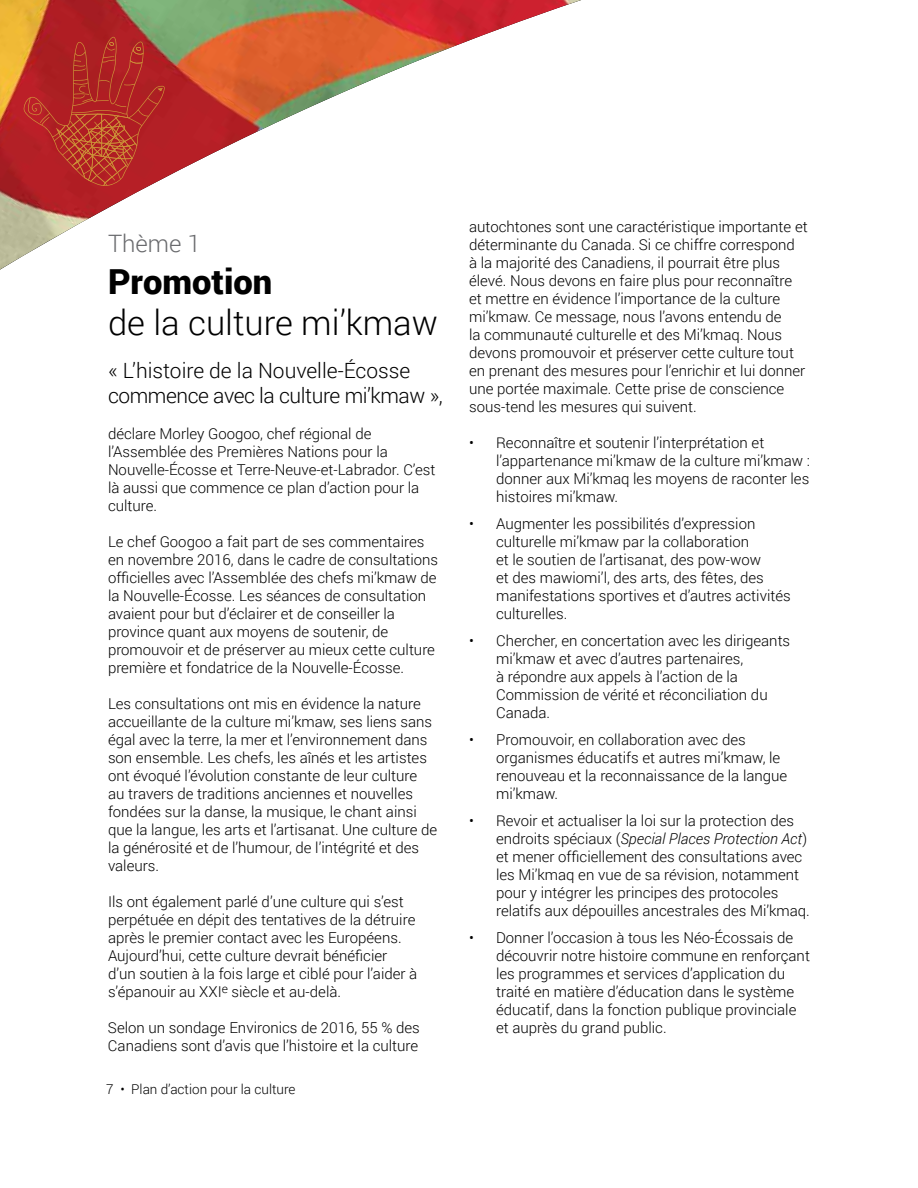
<style>
.page{position:relative;width:918px;height:1188px;background:#fff}
.page>*{position:absolute;margin:0;border:0;box-sizing:border-box;transform-origin:0 0}
.t1{font:300 34.5px "Roboto";color:#000}
.t2{font:900 34.5px "Roboto";color:#000}
.t3{font:300 24px "Roboto";color:#696a6d}
.t4{font:300 21px/25.2px "Roboto";letter-spacing:-.015em;color:#000}
.t5{font:300 15px/18px "Roboto";color:#000}
.t6{font:300 13.5px "Roboto";color:#000}
.s1{font-style:italic}
</style>
<div class="page">
<img style="left:0;top:0;width:581px;height:270px">
<svg style="left:23px;top:36px;width:142px;height:150px;background:#b42e27"></svg>
<h2 class="t3" style="left:108px;top:227px;width:94px">Thème 1</h2>
<h1 class="t2" style="left:108px;top:257px;width:166px">Promotion</h1>
<h1 class="t1" style="left:108px;top:299px;width:331px">de la culture mi’kmaw</h1>
<h3 class="t4" style="left:108px;top:357px;width:336px">« L’histoire de la Nouvelle-Écosse commence avec la culture mi’kmaw »,</h3>
<p class="t5" style="left:108px;top:425px;width:329px">déclare Morley Googoo, chef régional de l’Assemblée des Premières Nations pour la Nouvelle-Écosse et Terre-Neuve-et-Labrador. C’est là aussi que commence ce plan d’action pour la culture.</p>
<p class="t5" style="left:108px;top:533px;width:332px">Le chef Googoo a fait part de ses commentaires en novembre 2016, dans le cadre de consultations officielles avec l’Assemblée des chefs mi’kmaw de la Nouvelle-Écosse. Les séances de consultation avaient pour but d’éclairer et de conseiller la province quant aux moyens de soutenir, de promouvoir et de préserver au mieux cette culture première et fondatrice de la Nouvelle-Écosse.</p>
<p class="t5" style="left:108px;top:695px;width:331px">Les consultations ont mis en évidence la nature accueillante de la culture mi’kmaw, ses liens sans égal avec la terre, la mer et l’environnement dans son ensemble. Les chefs, les aînés et les artistes ont évoqué l’évolution constante de leur culture au travers de traditions anciennes et nouvelles fondées sur la danse, la musique, le chant ainsi que la langue, les arts et l’artisanat. Une culture de la générosité et de l’humour, de l’intégrité et des valeurs.</p>
<p class="t5" style="left:108px;top:893px;width:311px">Ils ont également parlé d’une culture qui s’est perpétuée en dépit des tentatives de la détruire après le premier contact avec les Européens.<br>Aujourd’hui, cette culture devrait bénéficier d’un soutien à la fois large et ciblé pour l’aider à s’épanouir au XXI<sup>e</sup> siècle et au-delà.</p>
<p class="t5" style="left:108px;top:1019px;width:313px">Selon un sondage Environics de 2016, 55 % des<br>Canadiens sont d’avis que l’histoire et la culture</p>
<p class="t6" style="left:106px;top:1080px;width:191px">7 • Plan d’action pour la culture</p>
<p class="t5" style="left:469px;top:217px;width:340px">autochtones sont une caractéristique importante et déterminante du Canada. Si ce chiffre correspond<br>à la majorité des Canadiens, il pourrait être plus élevé. Nous devons en faire plus pour reconnaître et mettre en évidence l’importance de la culture mi’kmaw. Ce message, nous l’avons entendu de<br>la communauté culturelle et des Mi’kmaq. Nous devons promouvoir et préserver cette culture tout en prenant des mesures pour l’enrichir et lui donner une portée maximale. Cette prise de conscience sous-tend les mesures qui suivent.</p>
<p class="t5" style="left:496px;top:433px;width:315px;text-indent:-27px">• Reconnaître et soutenir l’interprétation et l’appartenance mi’kmaw de la culture mi’kmaw : donner aux Mi’kmaq les moyens de raconter les histoires mi’kmaw.</p>
<p class="t5" style="left:496px;top:514px;width:296px;text-indent:-27px">• Augmenter les possibilités d’expression culturelle mi’kmaw par la collaboration<br>et le soutien de l’artisanat, des pow-wow<br>et des mawiomi’l, des arts, des fêtes, des manifestations sportives et d’autres activités culturelles.</p>
<p class="t5" style="left:496px;top:631px;width:296px;text-indent:-27px">• Chercher, en concertation avec les dirigeants mi’kmaw et avec d’autres partenaires,<br>à répondre aux appels à l’action de la Commission de vérité et réconciliation du Canada.</p>
<p class="t5" style="left:496px;top:730px;width:293px;text-indent:-27px">• Promouvoir, en collaboration avec des organismes éducatifs et autres mi’kmaw, le renouveau et la reconnaissance de la langue mi’kmaw.</p>
<p class="t5" style="left:496px;top:811px;width:315px;text-indent:-27px">• Revoir et actualiser la loi sur la protection des endroits spéciaux (<span class="s1">Special Places Protection Act</span>) et mener officiellement des consultations avec les Mi’kmaq en vue de sa révision, notamment pour y intégrer les principes des protocoles relatifs aux dépouilles ancestrales des Mi’kmaq.</p>
<p class="t5" style="left:496px;top:928px;width:315px;text-indent:-27px">• Donner l’occasion à tous les Néo-Écossais de découvrir notre histoire commune en renforçant les programmes et services d’application du traité en matière d’éducation dans le système éducatif, dans la fonction publique provinciale et auprès du grand public.</p>
</div>
